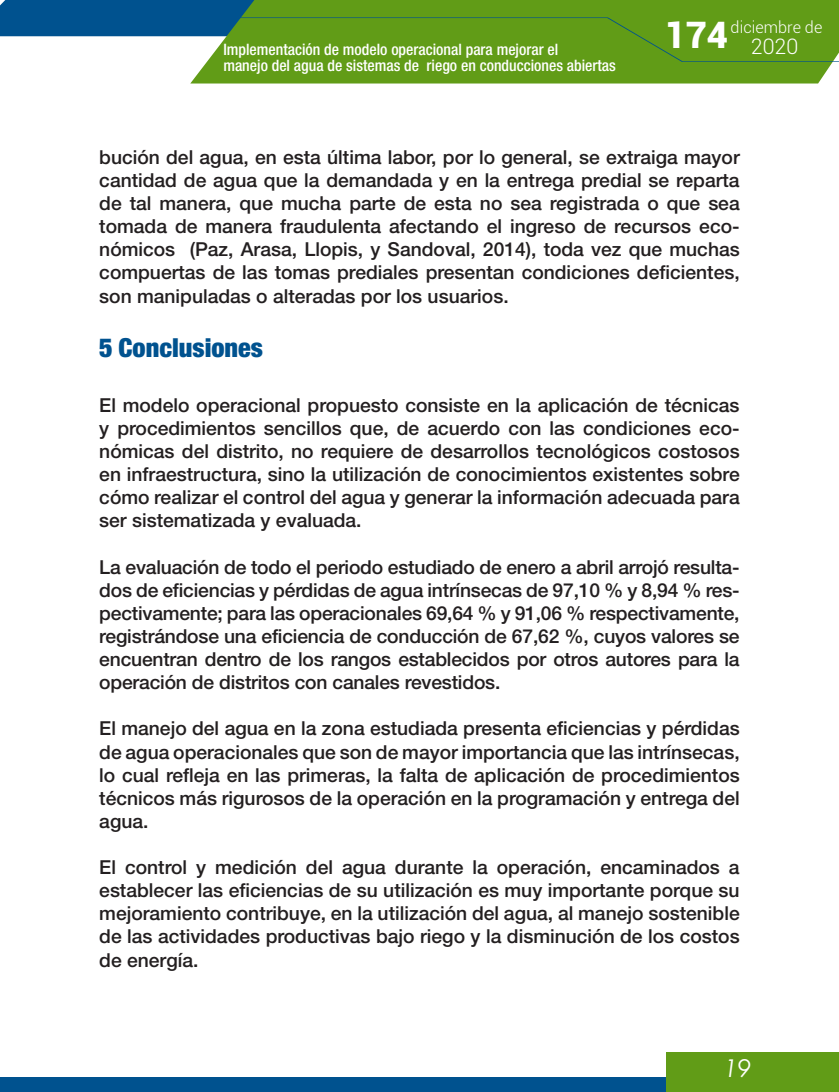
<style>
.page{position:relative;width:839px;height:1092px;background:#fff}
.page>*{position:absolute;margin:0;border:0;box-sizing:border-box;transform-origin:0 0}
.t1{font:900 36.4px "Roboto";color:#fff}
.titulos{font:900 condensed 26.25px "Helvetica Neue";color:#00528f}
.t2{font:italic 24.5px "Century Gothic";color:#fff}
.t3{font:300 21.35px "Roboto";color:#fff}
.contenidos{font:500 19.25px/23.1px "Helvetica Neue";color:#231f20;text-align:justify}
.t4{font:300 16.28px "Roboto";color:#fff}
.t5{font:500 condensed 15.75px "Helvetica Neue";color:#fff}
</style>
<div class="page">
<div style="left:0;top:1077px;width:822px;height:14px;background:#00528f"></div>
<div style="left:190px;top:0;width:648px;height:83px;background:#619c17"></div>
<div style="left:190px;top:17px;width:648px;height:45px;background:#619c17"></div>
<svg style="left:0;top:0;width:350px;height:53px"></svg>
<div style="left:665px;top:1051px;width:173px;height:40px;background:#619c17"></div>
<p class="t5" style="left:223px;top:40px;width:336px">Implementación de modelo operacional para mejorar el</p>
<p class="t5" style="left:223px;top:56px;width:394px">manejo del agua de sistemas de riego en conducciones abiertas</p>
<p class="t4" style="left:730px;top:16px;width:93px">diciembre de</p>
<p class="t3" style="left:750px;top:31px;width:49px">2020</p>
<h1 class="t1" style="left:664px;top:9px;width:65px">174</h1>
<p class="contenidos" style="left:99px;top:145px;width:642px">bución del agua, en esta última labor, por lo general, se extraiga mayor cantidad de agua que la demandada y en la entrega predial se reparta de tal manera, que mucha parte de esta no sea registrada o que sea tomada de manera fraudulenta afectando el ingreso de recursos eco&shy;nómicos (Paz, Arasa, Llopis, y Sandoval, 2014), toda vez que muchas compuertas de las tomas prediales presentan condiciones deficientes, son manipuladas o alteradas por los usuarios.</p>
<p class="titulos" style="left:99px;top:331px;width:165px">5 Conclusiones</p>
<p class="contenidos" style="left:99px;top:393px;width:641px">El modelo operacional propuesto consiste en la aplicación de técnicas y procedimientos sencillos que, de acuerdo con las condiciones eco&shy;nómicas del distrito, no requiere de desarrollos tecnológicos costosos en infraestructura, sino la utilización de conocimientos existentes sobre cómo realizar el control del agua y generar la información adecuada para ser sistematizada y evaluada.</p>
<p class="contenidos" style="left:99px;top:555px;width:641px">La evaluación de todo el periodo estudiado de enero a abril arrojó resulta&shy;dos de eficiencias y pérdidas de agua intrínsecas de 97,10 % y 8,94 % res&shy;pectivamente; para las operacionales 69,64 % y 91,06 % respectivamente, registrándose una eficiencia de conducción de 67,62 %, cuyos valores se encuentran dentro de los rangos establecidos por otros autores para la operación de distritos con canales revestidos.</p>
<p class="contenidos" style="left:99px;top:716px;width:642px">El manejo del agua en la zona estudiada presenta eficiencias y pérdidas de agua operacionales que son de mayor importancia que las intrínsecas, lo cual refleja en las primeras, la falta de aplicación de procedimientos técnicos más rigurosos de la operación en la programación y entrega del agua.</p>
<p class="contenidos" style="left:99px;top:855px;width:641px">El control y medición del agua durante la operación, encaminados a establecer las eficiencias de su utilización es muy importante porque su mejoramiento contribuye, en la utilización del agua, al manejo sostenible de las actividades productivas bajo riego y la disminución de los costos de energía.</p>
<p class="t2" style="left:724px;top:1050px;width:29px">19</p>
</div>
